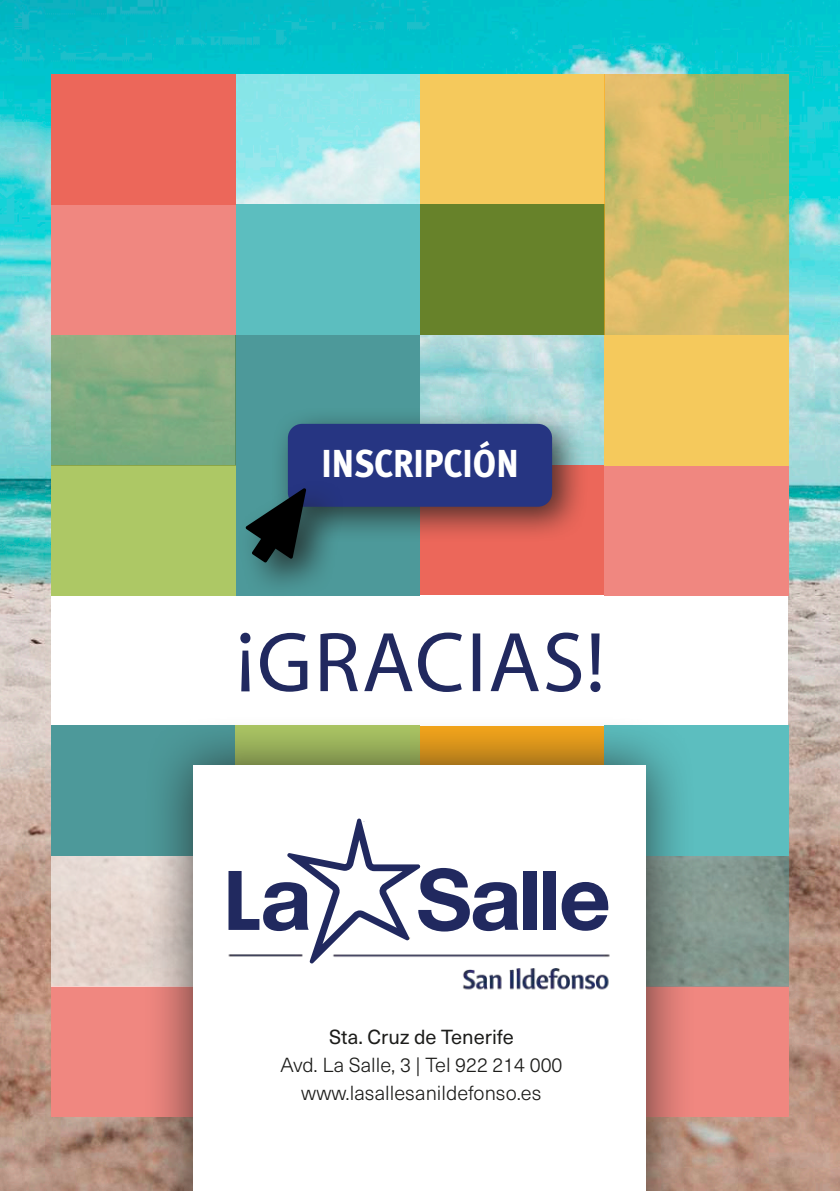
<style>
.page{position:relative;width:840px;height:1191px;background:#fff}
.page>*{position:absolute;margin:0;border:0;box-sizing:border-box;transform-origin:0 0}
.t1{font:800 condensed 39px "Meta Pro";color:#fff}
.t2{font:300 20px/28px "Neue Haas Unica W1 G";color:#1c1c1a;text-align:center}
.t3{font:20px "Neue Haas Unica W1 G";color:#1c1c1a}
</style>
<div class="page">
<img style="left:0;top:0;width:839px;height:1191px">
<div style="left:420px;top:75px;width:184px;height:130px;background:#f5c95c"></div>
<div style="left:420px;top:205px;width:184px;height:130px;background:#67822a"></div>
<div style="left:420px;top:465px;width:184px;height:130px;background:#ec675a"></div>
<svg style="left:236px;top:75px;width:184px;height:130px"></svg>
<div style="left:52px;top:595px;width:736px;height:130px;background:#fff"></div>
<div style="left:236px;top:335px;width:184px;height:260px;background:#4d999a"></div>
<div style="left:236px;top:205px;width:184px;height:130px;background:#5cbebf"></div>
<div style="left:52px;top:205px;width:184px;height:130px;background:#f08780"></div>
<div style="left:52px;top:465px;width:184px;height:130px;background:#adc865"></div>
<div style="left:52px;top:725px;width:184px;height:131px;background:#4d999a"></div>
<div style="left:52px;top:986px;width:184px;height:130px;background:#f08780"></div>
<div style="left:604px;top:465px;width:184px;height:130px;background:#f08780"></div>
<div style="left:604px;top:725px;width:184px;height:131px;background:#5cbebf"></div>
<div style="left:604px;top:986px;width:184px;height:130px;background:#f08780"></div>
<div style="left:604px;top:335px;width:184px;height:130px;background:#f5c95c"></div>
<svg style="left:696px;top:856px;width:92px;height:130px;fill:#84978f"></svg>
<div style="left:52px;top:75px;width:184px;height:130px;background:#ec675a"></div>
<svg style="left:52px;top:335px;width:184px;height:130px;fill:#83ad81"></svg>
<div style="left:52px;top:856px;width:184px;height:130px;background:#e5d6ce"></div>
<svg style="left:240px;top:632px;width:360px;height:60px"></svg>
<svg style="left:604px;top:75px;width:184px;height:260px"></svg>
<div style="left:270px;top:406px;width:318px;height:137px;background:#1c1c1a;opacity:.75"></div>
<div style="left:288px;top:424px;width:264px;height:83px;background:#263582;border-radius:14px"></div>
<div style="left:235px;top:478px;width:110px;height:122px;background:#1c1c1a;opacity:.75"></div>
<svg style="left:245px;top:488px;width:61px;height:74px"></svg>
<div style="left:143px;top:715px;width:553px;height:476px;background:#1c1c1a;opacity:.75"></div>
<div style="left:194px;top:765px;width:451px;height:426px;background:#fff"></div>
<img style="left:310px;top:954px;width:300px;height:36px">
<div style="left:523px;top:871px;width:13px;height:59px;background:#21295f"></div>
<div style="left:542px;top:871px;width:13px;height:59px;background:#21295f"></div>
<svg style="left:561px;top:882px;width:48px;height:48px"></svg>
<svg style="left:228px;top:818px;width:290px;height:145px"></svg>
<h1 class="t1" style="left:321px;top:433px;width:199px">INSCRIPCIÓN</h1>
<p class="t3" style="left:329px;top:1021px;width:186px">Sta. Cruz de Tenerife</p>
<p class="t2" style="left:280px;top:1049px;width:283px">Avd. La Salle, 3 | Tel 922 214 000 www.lasallesanildefonso.es</p>
</div>
